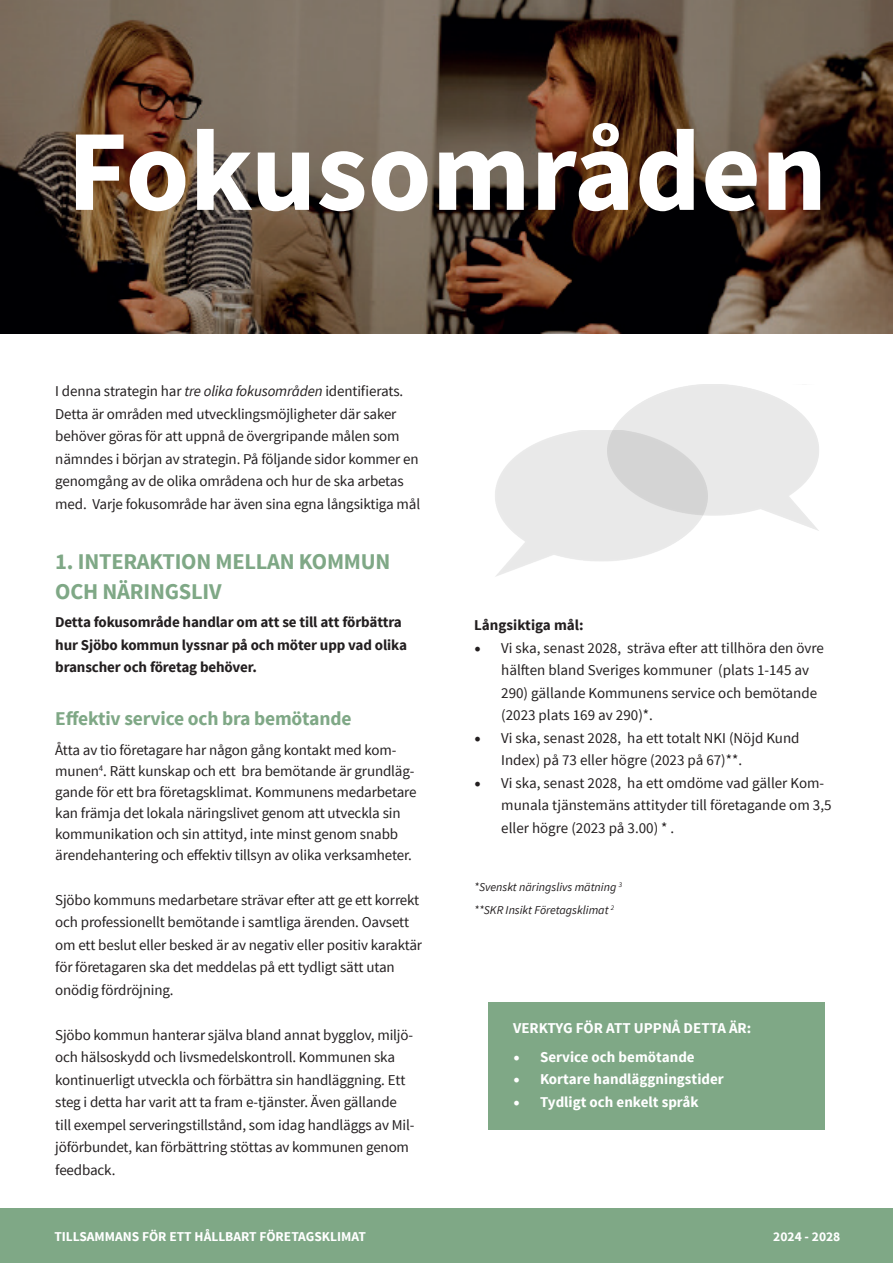
<style>
.page{position:relative;width:893px;height:1263px;background:#fff}
.page>*{position:absolute;margin:0;border:0;box-sizing:border-box;transform-origin:0 0}
.t1{font:700 115.5px "Source Sans Pro";color:#fff}
.t2{font:700 22.5px/30px "Source Sans Pro";letter-spacing:-.01em;color:#7fa886}
.t3{font:700 19.5px "Source Sans Pro";letter-spacing:-.01em;color:#7fa886}
.t4{font:15px/22.5px "Source Sans Pro";letter-spacing:-.01em;color:#231f20}
.t5{font:700 15px/22.5px "Source Sans Pro";letter-spacing:-.01em;color:#231f20}
.t6{font:700 15px "Source Sans Pro";color:#fff}
.t7{font:700 13.5px "Source Sans Pro";color:#fff}
.t8{font:italic 12px/22.5px "Source Sans Pro";color:#231f20}
.s1{font-style:italic}
.s2{font-family:"Minion Pro";font-size:18px}
.s3{font-family:"Minion Pro";font-weight:400;font-size:18px}
</style>
<div class="page">
<div style="left:0;top:1209px;width:893px;height:54px;background:#7fa886"></div>
<img style="left:0;top:0;width:893px;height:333px">
<div style="left:488px;top:1002px;width:336px;height:128px;background:#7fa886"></div>
<img style="left:607px;top:385px;width:212px;height:159px">
<h1 class="t1" style="left:67px;top:97px;width:761px">Fokusområden</h1>
<p class="t4" style="left:55px;top:380px;width:366px">I denna strategin har <span class="s1">tre olika fokusområden</span> identifierats.<br>Detta är områden med utvecklingsmöjligheter där saker behöver göras för att uppnå de övergripande målen som nämndes i början av strategin. På följande sidor kommer en genomgång av de olika områdena och hur de ska arbetas med. Varje fokusområde har även sina egna långsiktiga mål</p>
<h2 class="t2" style="left:55px;top:547px;width:337px">1. INTERAKTION MELLAN KOMMUN<br>OCH NÄRINGSLIV</h2>
<p class="t5" style="left:55px;top:611px;width:353px">Detta fokusområde handlar om att se till att förbättra hur Sjöbo kommun lyssnar på och möter upp vad olika branscher och företag behöver.</p>
<h3 class="t3" style="left:55px;top:706px;width:298px">Effektiv service och bra bemötande</h3>
<p class="t4" style="left:55px;top:739px;width:363px;line-height:21px">Åtta av tio företagare har någon gång kontakt med kom&shy;munen<sup>4</sup>. Rätt kunskap och ett bra bemötande är grundläg&shy;gande för ett bra företagsklimat. Kommunens medarbetare kan främja det lokala näringslivet genom att utveckla sin kommunikation och sin attityd, inte minst genom snabb ärendehantering och effektiv tillsyn av olika verksamheter.</p>
<p class="t4" style="left:55px;top:889px;width:368px">Sjöbo kommuns medarbetare strävar efter att ge ett korrekt och professionellt bemötande i samtliga ärenden. Oavsett om ett beslut eller besked är av negativ eller positiv karaktär för företagaren ska det meddelas på ett tydligt sätt utan onödig fördröjning.</p>
<p class="t4" style="left:55px;top:1024px;width:361px">Sjöbo kommun hanterar själva bland annat bygglov, miljö&shy;och hälsoskydd och livsmedelskontroll. Kommunen ska kontinuerligt utveckla och förbättra sin handläggning. Ett steg i detta har varit att ta fram e-tjänster. Även gällande till exempel serveringstillstånd, som idag handläggs av Mil&shy;jöförbundet, kan förbättring stöttas av kommunen genom feedback.</p>
<p class="t5" style="left:474px;top:615px;width:111px">Långsiktiga mål:</p>
<p class="t4" style="left:501px;top:637px;width:324px;text-indent:-27px"><span class="s2">•</span> Vi ska, senast 2028, sträva efter att tillhöra den övre hälften bland Sveriges kommuner (plats 1-145 av 290) gällande Kommunens service och bemötande (2023 plats 169 av 290)*.</p>
<p class="t4" style="left:501px;top:727px;width:300px;text-indent:-27px"><span class="s2">•</span> Vi ska, senast 2028, ha ett totalt NKI (Nöjd Kund<br>Index) på 73 eller högre (2023 på 67)**.</p>
<p class="t4" style="left:501px;top:772px;width:332px;text-indent:-27px"><span class="s2">•</span> Vi ska, senast 2028, ha ett omdöme vad gäller Kom&shy;munala tjänstemäns attityder till företagande om 3,5 eller högre (2023 på 3.00) * .</p>
<p class="t8" style="left:474px;top:876px;width:149px">*Svenskt näringslivs mätning <sup>3 </sup>**SKR Insikt Företagsklimat <sup>2</sup></p>
<p class="t6" style="left:513px;top:1018px;width:240px">VERKTYG FÖR ATT UPPNÅ DETTA ÄR:</p>
<p class="t6" style="left:513px;top:1047px;width:183px"><span class="s3">•</span> Service och bemötande</p>
<p class="t6" style="left:513px;top:1069px;width:212px"><span class="s3">•</span> Kortare handläggningstider</p>
<p class="t6" style="left:513px;top:1092px;width:187px"><span class="s3">•</span> Tydligt och enkelt språk</p>
<p class="t7" style="left:54px;top:1228px;width:313px">TILLSAMMANS FÖR ETT HÅLLBART FÖRETAGSKLIMAT</p>
<p class="t7" style="left:773px;top:1228px;width:69px">2024 - 2028</p>
</div>
